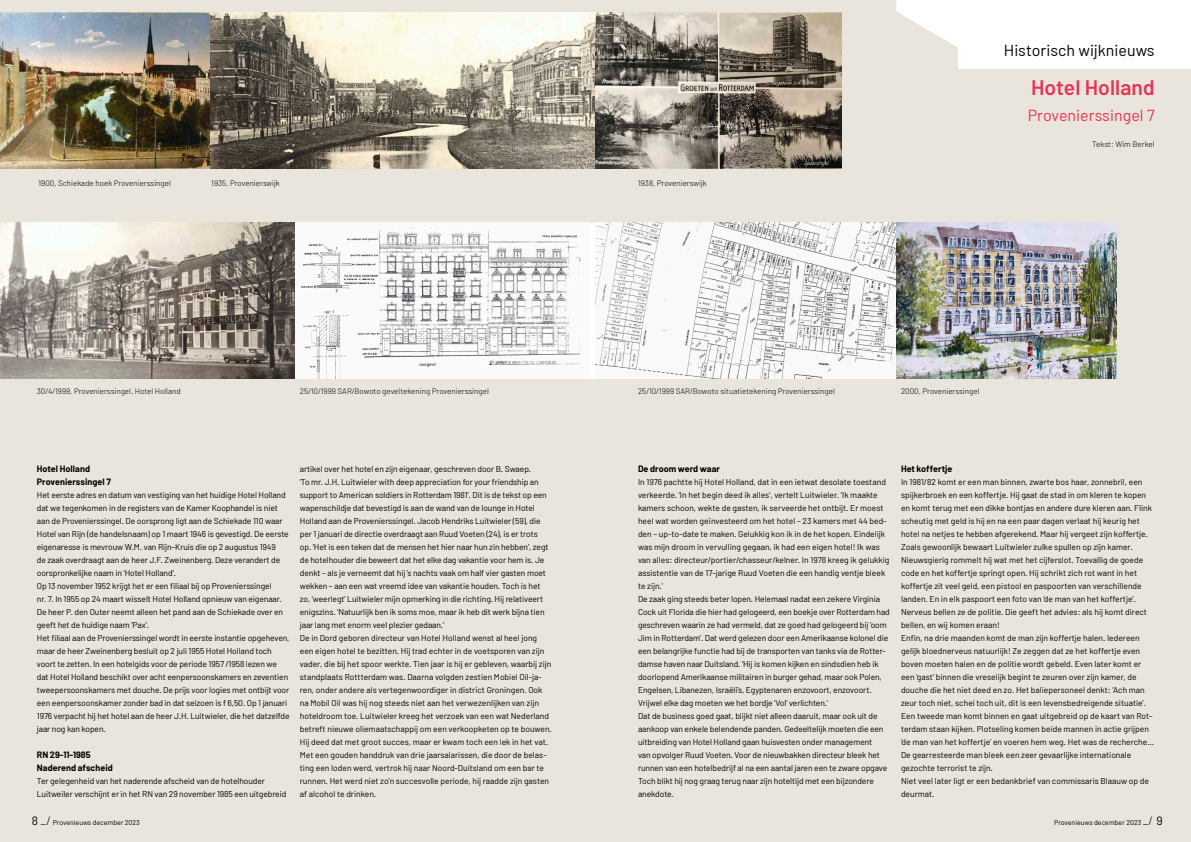
<style>
.page{position:relative;width:1191px;height:842px;background:#e9e4dc}
.page>*{position:absolute;margin:0;border:0;box-sizing:border-box;transform-origin:0 0}
.t1{font:600 21px "Barlow";letter-spacing:.005em;color:#e73353}
.t2{font:16px "Barlow";letter-spacing:.005em;color:#000}
.t3{font:16px "Barlow";letter-spacing:.005em;color:#e73353}
.t4{font:700 9px/13px "Barlow";letter-spacing:.005em;color:#000}
.t5{font:8.5px/13px "Barlow";letter-spacing:-.01em;color:#000}
.t6{font:300 8px "Barlow";color:#000}
.t7{font:7px "Barlow";color:#000}
.s1{font-size:12px}
.s2{font-weight:300;font-size:12px}
</style>
<div class="page">
<img style="left:0;top:13px;width:841px;height:156px">
<img style="left:295px;top:223px;width:295px;height:156px">
<svg style="left:0;top:223px;width:295px;height:156px;background:#a09990"></svg>
<img style="left:595px;top:223px;width:521px;height:156px">
<svg style="left:896px;top:0;width:295px;height:69px;background:#fcfbfa"></svg>
<h2 class="t2" style="left:1003px;top:40px;width:152px">Historisch wijknieuws</h2>
<h1 class="t1" style="left:1031px;top:74px;width:125px">Hotel Holland</h1>
<h2 class="t3" style="left:1027px;top:105px;width:128px">Provenierssingel 7</h2>
<p class="t6" style="left:1092px;top:139px;width:64px">Tekst: Wim Berkel</p>
<p class="t6" style="left:38px;top:178px;width:134px">1900, Schiekade hoek Provenierssingel</p>
<p class="t6" style="left:211px;top:178px;width:70px">1935, Provenierswijk</p>
<p class="t6" style="left:638px;top:178px;width:70px">1938, Provenierswijk</p>
<p class="t6" style="left:37px;top:386px;width:145px">30/4/1999, Provenierssingel. Hotel Holland</p>
<p class="t6" style="left:300px;top:386px;width:190px">25/10/1999 SAR/Bowoto geveltekening Provenierssingel</p>
<p class="t6" style="left:638px;top:386px;width:198px">25/10/1999 SAR/Bowoto situatietekening Provenierssingel</p>
<p class="t6" style="left:901px;top:386px;width:80px">2000, Provenierssingel</p>
<p class="t4" style="left:37px;top:462px;width:75px">Hotel Holland<br>Provenierssingel 7</p>
<p class="t5" style="left:37px;top:488px;width:254px">Het eerste adres en datum van vestiging van het huidige Hotel Holland dat we tegenkomen in de registers van de Kamer Koophandel is niet aan de Provenierssingel. De oorsprong ligt aan de Schiekade 110 waar Hotel van Rijn (de handelsnaam) op 1 maart 1946 is gevestigd. De eerste eigenaresse is mevrouw W.M. van Rijn–Kruis die op 2 augustus 1949<br>de zaak overdraagt aan de heer J.F. Zweinenberg. Deze verandert de oorspronkelijke naam in ‘Hotel Holland’.<br>Op 13 november 1952 krijgt het er een filiaal bij op Provenierssingel<br>nr. 7. In 1955 op 24 maart wisselt Hotel Holland opnieuw van eigenaar.<br>De heer P. den Outer neemt alleen het pand aan de Schiekade over en geeft het de huidige naam ‘Pax’.<br>Het filiaal aan de Provenierssingel wordt in eerste instantie opgeheven, maar de heer Zweinenberg besluit op 2 juli 1955 Hotel Holland toch voort te zetten. In een hotelgids voor de periode 1957 /1958 lezen we dat Hotel Holland beschikt over acht eenpersoonskamers en zeventien tweepersoonskamers met douche. De prijs voor logies met ontbijt voor een eenpersoonskamer zonder bad in dat seizoen is f 6,50. Op 1 januari 1976 verpacht hij het hotel aan de heer J.H. Luitwieler, die het datzelfde jaar nog kan kopen.</p>
<p class="t4" style="left:37px;top:748px;width:77px">RN 29-11-1985<br>Naderend afscheid</p>
<p class="t5" style="left:37px;top:774px;width:251px">Ter gelegenheid van het naderende afscheid van de hotelhouder<br>Luitweiler verschijnt er in het RN van 29 november 1985 een uitgebreid</p>
<p class="t5" style="left:300px;top:462px;width:253px">artikel over het hotel en zijn eigenaar, geschreven door B. Swaep.<br>‘To mr. J.H. Luitwieler with deep appreciation for your friendship an support to American soldiers in Rotterdam 1981’. Dit is de tekst op een wapenschildje dat bevestigd is aan de wand van de lounge in Hotel Holland aan de Provenierssingel. Jacob Hendriks Luitwieler (59), die per 1 januari de directie overdraagt aan Ruud Voeten (24), is er trots<br>op. ‘Het is een teken dat de mensen het hier naar hun zin hebben’, zegt de hotelhouder die beweert dat het elke dag vakantie voor hem is. Je denkt – als je verneemt dat hij ‘s nachts vaak om half vier gasten moet wekken – aan een wat vreemd idee van vakantie houden. Toch is het zo, ‘weerlegt’ Luitwieler mijn opmerking in die richting. Hij relativeert enigszins. ‘Natuurlijk ben ik soms moe, maar ik heb dit werk bijna tien jaar lang met enorm veel plezier gedaan.’<br>De in Dord geboren directeur van Hotel Holland wenst al heel jong een eigen hotel te bezitten. Hij trad echter in de voetsporen van zijn vader, die bij het spoor werkte. Tien jaar is hij er gebleven, waarbij zijn standplaats Rottterdam was. Daarna volgden zestien Mobiel Oil-ja&shy;ren, onder andere als vertegenwoordiger in district Groningen. Ook na Mobil Oil was hij nog steeds niet aan het verwezenlijken van zijn hoteldroom toe. Luitwieler kreeg het verzoek van een wat Nederland betreft nieuwe oliemaatschappij om een verkoopketen op te bouwen.<br>Hij deed dat met groot succes, maar er kwam toch een lek in het vat.<br>Met een gouden handdruk van drie jaarsalarissen, die door de belas&shy;ting een loden werd, vertrok hij naar Noord-Duitsland om een bar te runnen. Het werd niet zo’n succesvolle periode, hij raadde zijn gasten af alcohol te drinken.</p>
<p class="t4" style="left:638px;top:462px;width:83px">De droom werd waar</p>
<p class="t5" style="left:638px;top:475px;width:253px">In 1976 pachtte hij Hotel Holland, dat in een ietwat desolate toestand verkeerde. ’In het begin deed ik alles’, vertelt Luitwieler. ‘Ik maakte kamers schoon, wekte de gasten, ik serveerde het ontbijt. Er moest heel wat worden geïnvesteerd om het hotel – 23 kamers met 44 bed&shy;den – up-to-date te maken. Gelukkig kon ik in de het kopen. Eindelijk was mijn droom in vervulling gegaan, ik had een eigen hotel! Ik was van alles: directeur/portier/chasseur/kelner. In 1978 kreeg ik gelukkig assistentie van de 17-jarige Ruud Voeten die een handig ventje bleek te zijn.’<br>De zaak ging steeds beter lopen. Helemaal nadat een zekere Virginia Cock uit Florida die hier had gelogeerd, een boekje over Rotterdam had geschreven waarin ze had vermeld, dat ze goed had gelogeerd bij ‘oom Jim in Rotterdam’. Dat werd gelezen door een Amerikaanse kolonel die een belangrijke functie had bij de transporten van tanks via de Rotter&shy;damse haven naar Duitsland. ‘Hij is komen kijken en sindsdien heb ik doorlopend Amerikaanse militairen in burger gehad, maar ook Polen, Engelsen, Libanezen, Israëli’s, Egyptenaren enzovoort, enzovoort.<br>Vrijwel elke dag moeten we het bordje ‘Vol’ verlichten.’<br>Dat de business goed gaat, blijkt niet alleen daaruit, maar ook uit de aankoop van enkele belendende panden. Gedeeltelijk moeten die een uitbreiding van Hotel Holland gaan huisvesten onder management<br>van opvolger Ruud Voeten. Voor de nieuwbakken directeur bleek het runnen van een hotelbedrijf al na een aantal jaren een te zware opgave Toch blikt hij nog graag terug naar zijn hoteltijd met een bijzondere anekdote.</p>
<p class="t4" style="left:901px;top:462px;width:53px">Het koffertje</p>
<p class="t5" style="left:901px;top:475px;width:254px">In 1981/82 komt er een man binnen, zwarte bos haar, zonnebril, een spijkerbroek en een koffertje. Hij gaat de stad in om kleren te kopen en komt terug met een dikke bontjas en andere dure kleren aan. Flink scheutig met geld is hij en na een paar dagen verlaat hij keurig het hotel na netjes te hebben afgerekend. Maar hij vergeet zijn koffertje.<br>Zoals gewoonlijk bewaart Luitwieler zulke spullen op zijn kamer.<br>Nieuwsgierig rommelt hij wat met het cijferslot. Toevallig de goede code en het koffertje springt open. Hij schrikt zich rot want in het koffertje zit veel geld, een pistool en paspoorten van verschillende landen. En in elk paspoort een foto van ‘de man van het koffertje’.<br>Nerveus bellen ze de politie. Die geeft het advies: als hij komt direct bellen, en wij komen eraan!<br>Enfin, na drie maanden komt de man zijn koffertje halen. Iedereen gelijk bloednerveus natuurlijk! Ze zeggen dat ze het koffertje even boven moeten halen en de politie wordt gebeld. Even later komt er een ‘gast’ binnen die vreselijk begint te zeuren over zijn kamer, de douche die het niet deed en zo. Het baliepersoneel denkt: ‘Ach man zeur toch niet, schei toch uit, dit is een levensbedreigende situatie’.<br>Een tweede man komt binnen en gaat uitgebreid op de kaart van Rot&shy;terdam staan kijken. Plotseling komen beide mannen in actie grijpen ‘de man van het koffertje’ en voeren hem weg. Het was de recherche… De gearresteerde man bleek een zeer gevaarlijke internationale gezochte terrorist te zijn.<br>Niet veel later ligt er een bedankbrief van commissaris Blaauw op de deurmat.</p>
<p class="t7" style="left:32px;top:818px;width:109px"><span class="s1">8</span> <span class="s2">_/</span> Provenieuws december 2023</p>
<p class="t7" style="left:1054px;top:818px;width:110px">Provenieuws december 2023 <span class="s2">_/</span> <span class="s1">9</span></p>
</div>
